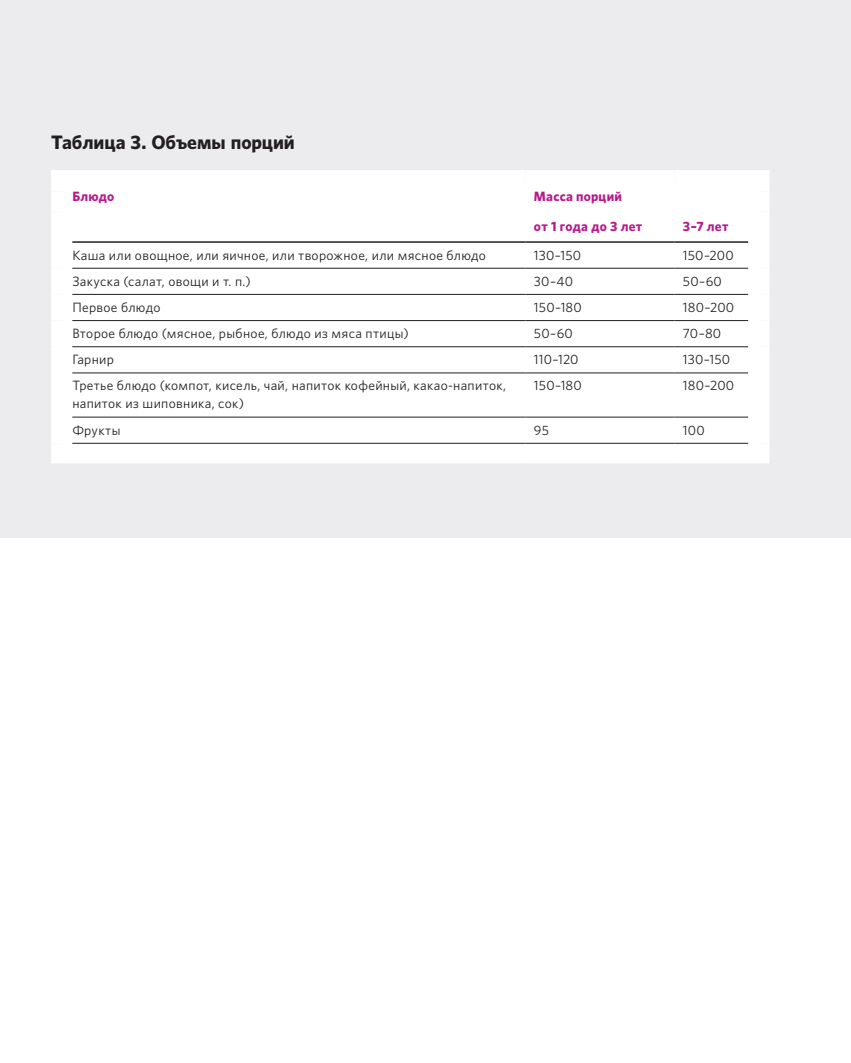
<style>
.page{position:relative;width:851px;height:1063px;background:#fff}
.page>*{position:absolute;margin:0;border:0;box-sizing:border-box;transform-origin:0 0}
.t1{font:700 19.5px "Whitney";color:#231f20}
.t2{font:13.5px/18px "Whitney";letter-spacing:.02em;color:#231f20}
.t3{font:700 13.5px "Whitney";letter-spacing:.02em;color:#b61a8b}
</style>
<div class="page">
<div style="left:0;top:0;width:850px;height:538px;background:#ececee"></div>
<div style="left:72px;top:191px;width:676px;height:268px;background:#fff"></div>
<div style="left:51px;top:191px;width:21px;height:20px;background:#fff"></div>
<div style="left:748px;top:191px;width:21px;height:20px;background:#fff"></div>
<div style="left:51px;top:211px;width:21px;height:31px;background:#fff"></div>
<div style="left:748px;top:211px;width:21px;height:31px;background:#fff"></div>
<div style="left:51px;top:242px;width:21px;height:26px;background:#fff"></div>
<div style="left:748px;top:242px;width:21px;height:26px;background:#fff"></div>
<div style="left:51px;top:268px;width:21px;height:26px;background:#fff"></div>
<div style="left:748px;top:268px;width:21px;height:26px;background:#fff"></div>
<div style="left:51px;top:294px;width:21px;height:27px;background:#fff"></div>
<div style="left:748px;top:294px;width:21px;height:27px;background:#fff"></div>
<div style="left:51px;top:321px;width:21px;height:26px;background:#fff"></div>
<div style="left:748px;top:321px;width:21px;height:26px;background:#fff"></div>
<div style="left:51px;top:347px;width:21px;height:26px;background:#fff"></div>
<div style="left:748px;top:347px;width:21px;height:26px;background:#fff"></div>
<div style="left:51px;top:373px;width:21px;height:44px;background:#fff"></div>
<div style="left:748px;top:373px;width:21px;height:44px;background:#fff"></div>
<div style="left:51px;top:417px;width:21px;height:26px;background:#fff"></div>
<div style="left:748px;top:417px;width:21px;height:26px;background:#fff"></div>
<div style="left:51px;top:443px;width:21px;height:16px;background:#fff"></div>
<div style="left:748px;top:443px;width:21px;height:16px;background:#fff"></div>
<div style="left:525px;top:201px;width:149px;height:21px;background:#fff"></div>
<div style="left:674px;top:201px;width:74px;height:21px;background:#fff"></div>
<hr style="left:72px;top:268px;width:453px;height:1px;background:#231f20">
<hr style="left:525px;top:268px;width:149px;height:1px;background:#231f20">
<hr style="left:674px;top:268px;width:74px;height:1px;background:#231f20">
<hr style="left:72px;top:294px;width:453px;height:1px;background:#231f20">
<hr style="left:525px;top:294px;width:149px;height:1px;background:#231f20">
<hr style="left:674px;top:294px;width:74px;height:1px;background:#231f20">
<hr style="left:72px;top:320px;width:453px;height:1px;background:#231f20">
<hr style="left:525px;top:320px;width:149px;height:1px;background:#231f20">
<hr style="left:674px;top:320px;width:74px;height:1px;background:#231f20">
<hr style="left:72px;top:347px;width:453px;height:1px;background:#231f20">
<hr style="left:525px;top:347px;width:149px;height:1px;background:#231f20">
<hr style="left:674px;top:347px;width:74px;height:1px;background:#231f20">
<hr style="left:72px;top:373px;width:453px;height:1px;background:#231f20">
<hr style="left:525px;top:373px;width:149px;height:1px;background:#231f20">
<hr style="left:674px;top:373px;width:74px;height:1px;background:#231f20">
<hr style="left:72px;top:417px;width:453px;height:1px;background:#231f20">
<hr style="left:525px;top:417px;width:149px;height:1px;background:#231f20">
<hr style="left:674px;top:417px;width:74px;height:1px;background:#231f20">
<div style="left:51px;top:170px;width:474px;height:21px;background:#fff"></div>
<div style="left:525px;top:170px;width:149px;height:21px;background:#fff"></div>
<div style="left:674px;top:170px;width:95px;height:21px;background:#fff"></div>
<hr style="left:72px;top:443px;width:453px;height:1px;background:#231f20">
<hr style="left:525px;top:443px;width:149px;height:1px;background:#231f20">
<hr style="left:674px;top:443px;width:74px;height:1px;background:#231f20">
<hr style="left:51px;top:459px;width:474px;height:4px;background:#fff">
<hr style="left:525px;top:459px;width:149px;height:4px;background:#fff">
<hr style="left:674px;top:459px;width:95px;height:4px;background:#fff">
<hr style="left:72px;top:241px;width:453px;height:2px;background:#231f20">
<hr style="left:525px;top:241px;width:149px;height:2px;background:#231f20">
<hr style="left:674px;top:241px;width:74px;height:2px;background:#231f20">
<h1 class="t1" style="left:51px;top:129px;width:245px">Таблица 3. Объемы порций</h1>
<p class="t3" style="left:72px;top:187px;width:44px">Блюдо</p>
<p class="t3" style="left:534px;top:187px;width:90px">Масса порций</p>
<p class="t3" style="left:534px;top:218px;width:110px">от 1 года до 3 лет</p>
<p class="t3" style="left:682px;top:218px;width:47px">3–7 лет</p>
<p class="t2" style="left:72px;top:245px;width:415px">Каша или овощное, или яичное, или творожное, или мясное блюдо</p>
<p class="t2" style="left:534px;top:245px;width:49px">130–150</p>
<p class="t2" style="left:682px;top:245px;width:52px">150–200</p>
<p class="t2" style="left:72px;top:272px;width:180px">Закуска (салат, овощи и т. п.)</p>
<p class="t2" style="left:534px;top:272px;width:41px">30–40</p>
<p class="t2" style="left:682px;top:272px;width:40px">50–60</p>
<p class="t2" style="left:72px;top:298px;width:90px">Первое блюдо</p>
<p class="t2" style="left:534px;top:298px;width:49px">150–180</p>
<p class="t2" style="left:682px;top:298px;width:53px">180–200</p>
<p class="t2" style="left:72px;top:324px;width:338px">Второе блюдо (мясное, рыбное, блюдо из мяса птицы)</p>
<p class="t2" style="left:534px;top:324px;width:40px">50–60</p>
<p class="t2" style="left:682px;top:324px;width:40px">70–80</p>
<p class="t2" style="left:72px;top:350px;width:43px">Гарнир</p>
<p class="t2" style="left:534px;top:350px;width:46px">110–120</p>
<p class="t2" style="left:682px;top:350px;width:49px">130–150</p>
<p class="t2" style="left:72px;top:376px;width:435px">Третье блюдо (компот, кисель, чай, напиток кофейный, какао-напиток, напиток из шиповника, сок)</p>
<p class="t2" style="left:534px;top:376px;width:49px">150–180</p>
<p class="t2" style="left:682px;top:376px;width:53px">180–200</p>
<p class="t2" style="left:72px;top:421px;width:50px">Фрукты</p>
<p class="t2" style="left:534px;top:421px;width:16px">95</p>
<p class="t2" style="left:682px;top:421px;width:23px">100</p>
</div>
